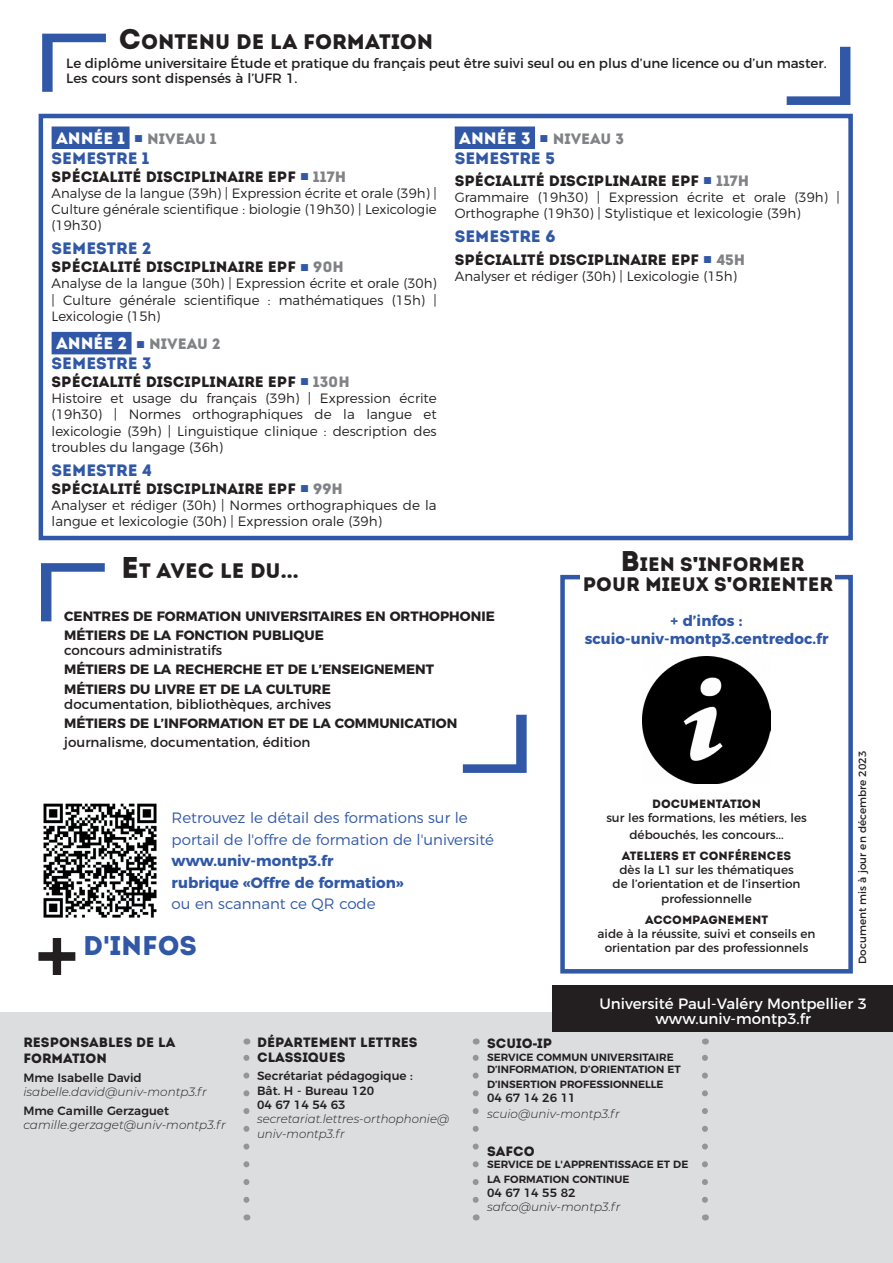
<style>
.page{position:relative;width:893px;height:1263px;background:#fff}
.page>*{position:absolute;margin:0;border:0;box-sizing:border-box;transform-origin:0 0}
.t1{font:27px "Intro";color:#3058a7}
.t2{font:21px "Intro";color:#231f20}
.t3{font:19.5px/19.5px "Intro";color:#231f20;text-align:center}
.t4{font:16.5px "Intro";color:#3058a7}
.t5{font:15px "Intro";color:#231f20}
.t6{font:300 15px/21.6px "Montserrat";color:#3058a7}
.t7{font:700 15px/21.6px "Montserrat";color:#3058a7}
.t8{font:15px/15px "Montserrat";color:#fff;text-align:center}
.t9{font:15px "Intro";color:#808285}
.t10{font:300 13.5px/16.2px "Montserrat";color:#231f20;text-align:justify}
.t11{font:13.5px/15px "Montserrat";color:#231f20}
.t12{font:700 13.5px/19.2px "Montserrat";color:#231f20}
.t13{font:13.5px/16.5px "Intro";color:#231f20}
.t14{font:12px/14.4px "Montserrat";color:#231f20;text-align:center}
.t15{font:italic 300 12px/14.4px "Montserrat";color:#231f20}
.t16{font:500 12px/14.4px "Montserrat";color:#231f20}
.t17{font:12px "Intro";color:#231f20}
.t18{font:600 10.5px/12.6px "Montserrat";color:#231f20}
.t19{font:10.5px "Montserrat";color:#231f20}
.s1{font-size:28.5px}
.s2{font-size:16.5px;color:#fff}
.s3{font-family:"Arial";font-weight:700;color:#3058a7}
.s4{color:#808285}
.s5{font-size:30px}
.s6{font-family:"Arial";font-weight:900}
.s7{font-family:"Montserrat";font-weight:700}
</style>
<div class="page">
<div style="left:0;top:1012px;width:893px;height:251px;background:#dcdddf"></div>
<div style="left:552px;top:985px;width:341px;height:47px;background:#231f20"></div>
<svg style="left:41px;top:563px;width:64px;height:58px"></svg>
<svg style="left:463px;top:715px;width:64px;height:58px"></svg>
<svg style="left:38px;top:938px;width:38px;height:37px"></svg>
<img style="left:43px;top:803px;width:114px;height:115px">
<div style="left:560px;top:575px;width:293px;height:398px;border:4px solid #3058a7"></div>
<img style="left:643px;top:656px;width:127px;height:127px">
<div style="left:580px;top:550px;width:255px;height:40px;background:#fff"></div>
<div style="left:52px;top:127px;width:78px;height:22px;background:#3058a7"></div>
<div style="left:52px;top:332px;width:80px;height:22px;background:#3058a7"></div>
<div style="left:455px;top:127px;width:80px;height:22px;background:#3058a7"></div>
<div style="left:39px;top:114px;width:814px;height:426px;border:4px solid #3058a7"></div>
<svg style="left:787px;top:47px;width:63px;height:58px"></svg>
<svg style="left:42px;top:34px;width:64px;height:58px"></svg>
<svg style="left:243px;top:1054px;width:6px;height:146px"></svg>
<svg style="left:473px;top:1054px;width:6px;height:146px"></svg>
<svg style="left:702px;top:1055px;width:6px;height:145px"></svg>
<h2 class="t2" style="left:119px;top:29px;width:316px"><span class="s1">C</span>ONTENU DE LA FORMATION</h2>
<p class="t11" style="left:66px;top:55px;width:762px">Le diplôme universitaire Étude et pratique du français peut être suivi seul ou en plus d’une licence ou d’un master.<br>Les cours sont dispensés à l’UFR 1.</p>
<p class="t9" style="left:56px;top:130px;width:162px"><span class="s2">ANNÉE 1</span> <span class="s3">■</span> NIVEAU 1</p>
<p class="t4" style="left:52px;top:148px;width:99px">SEMESTRE 1</p>
<p class="t5" style="left:52px;top:167px;width:296px">SPÉCIALITÉ DISCIPLINAIRE EPF <span class="s3">■</span> <span class="s4">117H</span></p>
<p class="t10" style="left:52px;top:184px;width:387px">Analyse de la langue (39h) | Expression écrite et orale (39h) | Culture générale scientifique : biologie (19h30) | Lexicologie (19h30)</p>
<p class="t4" style="left:52px;top:239px;width:101px">SEMESTRE 2</p>
<p class="t5" style="left:52px;top:258px;width:294px">SPÉCIALITÉ DISCIPLINAIRE EPF <span class="s3">■</span> <span class="s4">90H</span></p>
<p class="t10" style="left:52px;top:274px;width:387px">Analyse de la langue (30h) | Expression écrite et orale (30h) | Culture générale scientifique : mathématiques (15h) | Lexicologie (15h)</p>
<p class="t9" style="left:56px;top:335px;width:166px"><span class="s2">ANNÉE 2</span> <span class="s3">■</span> NIVEAU 2</p>
<p class="t4" style="left:52px;top:353px;width:102px">SEMESTRE 3</p>
<p class="t5" style="left:52px;top:373px;width:300px">SPÉCIALITÉ DISCIPLINAIRE EPF <span class="s3">■</span> <span class="s4">130H</span></p>
<p class="t10" style="left:52px;top:389px;width:387px">Histoire et usage du français (39h) | Expression écrite (19h30) | Normes orthographiques de la langue et lexicologie (39h) | Linguistique clinique : description des troubles du langage (36h)</p>
<p class="t4" style="left:52px;top:460px;width:102px">SEMESTRE 4</p>
<p class="t5" style="left:52px;top:480px;width:293px">SPÉCIALITÉ DISCIPLINAIRE EPF <span class="s3">■</span> <span class="s4">99H</span></p>
<p class="t10" style="left:52px;top:496px;width:387px">Analyser et rédiger (30h) | Normes orthographiques de la langue et lexicologie (30h) | Expression orale (39h)</p>
<h2 class="t2" style="left:121px;top:558px;width:179px"><span class="s5">E</span>T AVEC LE DU...</h2>
<p class="t9" style="left:459px;top:130px;width:166px"><span class="s2">ANNÉE 3</span> <span class="s3">■</span> NIVEAU 3</p>
<p class="t4" style="left:455px;top:148px;width:102px">SEMESTRE 5</p>
<p class="t5" style="left:455px;top:172px;width:296px">SPÉCIALITÉ DISCIPLINAIRE EPF <span class="s3">■</span> <span class="s4">117H</span></p>
<p class="t10" style="left:455px;top:188px;width:387px">Grammaire (19h30) | Expression écrite et orale (39h) |<br>Orthographe (19h30) | Stylistique et lexicologie (39h)</p>
<p class="t4" style="left:455px;top:227px;width:102px">SEMESTRE 6</p>
<p class="t5" style="left:455px;top:250px;width:292px">SPÉCIALITÉ DISCIPLINAIRE EPF <span class="s3">■</span> <span class="s4">45H</span></p>
<p class="t10" style="left:455px;top:267px;width:284px">Analyser et rédiger (30h) | Lexicologie (15h)</p>
<h3 class="t3" style="left:583px;top:554px;width:252px"><span class="s1">B</span>IEN S<span class="s6">'</span>INFORMER<br>POUR MIEUX S<span class="s6">'</span>ORIENTER</h3>
<p class="t12" style="left:64px;top:605px;width:432px">CENTRES DE FORMATION UNIVERSITAIRES EN ORTHOPHONIE<br>MÉTIERS DE LA FONCTION PUBLIQUE</p>
<p class="t11" style="left:64px;top:642px;width:159px">concours administratifs</p>
<p class="t12" style="left:64px;top:659px;width:371px">MÉTIERS DE LA RECHERCHE ET DE L’ENSEIGNEMENT<br>MÉTIERS DU LIVRE ET DE LA CULTURE</p>
<p class="t11" style="left:64px;top:695px;width:269px">documentation, bibliothèques, archives</p>
<p class="t12" style="left:64px;top:712px;width:395px">MÉTIERS DE L’INFORMATION ET DE LA COMMUNICATION</p>
<p class="t11" style="left:64px;top:734px;width:248px">journalisme, documentation, édition</p>
<p class="t6" style="left:172px;top:806px;width:324px">Retrouvez le détail des formations sur le portail de l'offre de formation de l'université</p>
<p class="t7" style="left:172px;top:849px;width:233px">www.univ-montp3.fr rubrique «Offre de formation»</p>
<p class="t6" style="left:172px;top:892px;width:205px">ou en scannant ce QR code</p>
<h1 class="t1" style="left:83px;top:929px;width:115px">D<span class="s7">'</span>INFOS</h1>
<p class="t7" style="left:585px;top:610px;width:245px;line-height:18px;text-align:center">+ d’infos : scuio-univ-montp3.centredoc.fr</p>
<p class="t17" style="left:652px;top:796px;width:110px">DOCUMENTATION</p>
<p class="t14" style="left:606px;top:809px;width:202px;line-height:16.5px">sur les formations, les métiers, les débouchés, les concours...</p>
<p class="t17" style="left:622px;top:848px;width:171px">ATELIERS ET CONFÉRENCES</p>
<p class="t14" style="left:613px;top:861px;width:189px">dès la L1 sur les thématiques de l’orientation et de l’insertion professionnelle</p>
<p class="t17" style="left:645px;top:912px;width:125px">ACCOMPAGNEMENT</p>
<p class="t14" style="left:598px;top:925px;width:220px">aide à la réussite, suivi et conseils en orientation par des professionnels</p>
<p class="t19" style="left:854px;top:964px;width:214px;rotate:-90deg">Document mis à jour en décembre 2023</p>
<p class="t13" style="left:23px;top:1033px;width:154px">RESPONSABLES DE LA<br>FORMATION</p>
<p class="t16" style="left:23px;top:1069px;width:120px">Mme Isabelle David</p>
<p class="t15" style="left:23px;top:1084px;width:185px">isabelle.david@univ-montp3.fr</p>
<p class="t16" style="left:23px;top:1102px;width:147px">Mme Camille Gerzaguet</p>
<p class="t15" style="left:23px;top:1117px;width:204px">camille.gerzaget@univ-montp3.fr</p>
<p class="t13" style="left:257px;top:1034px;width:162px;line-height:15px">DÉPARTEMENT LETTRES<br>CLASSIQUES</p>
<p class="t16" style="left:257px;top:1068px;width:157px">Secrétariat pédagogique :<br>Bât. H - Bureau 120<br>04 67 14 54 63</p>
<p class="t15" style="left:257px;top:1111px;width:194px">secretariat.lettres-orthophonie@ univ-montp3.fr</p>
<p class="t8" style="left:599px;top:994px;width:269px">Université Paul-Valéry Montpellier 3 www.univ-montp3.fr</p>
<p class="t13" style="left:487px;top:1035px;width:67px">SCUIO<span class="s6">-</span>IP</p>
<p class="t18" style="left:487px;top:1050px;width:195px">SERVICE COMMUN UNIVERSITAIRE<br>D’INFORMATION, D’ORIENTATION ET</p>
<p class="t18" style="left:487px;top:1077px;width:178px">D’INSERTION PROFESSIONNELLE</p>
<p class="t16" style="left:487px;top:1089px;width:90px">04 67 14 26 11</p>
<p class="t15" style="left:487px;top:1106px;width:134px">scuio@univ-montp3.fr</p>
<p class="t13" style="left:487px;top:1143px;width:49px">SAFCO</p>
<p class="t18" style="left:487px;top:1156px;width:203px;line-height:14.4px">SERVICE DE L'APPRENTISSAGE ET DE<br>LA FORMATION CONTINUE</p>
<p class="t16" style="left:487px;top:1185px;width:90px">04 67 14 55 82</p>
<p class="t15" style="left:487px;top:1199px;width:135px">safco@univ-montp3.fr</p>
</div>
